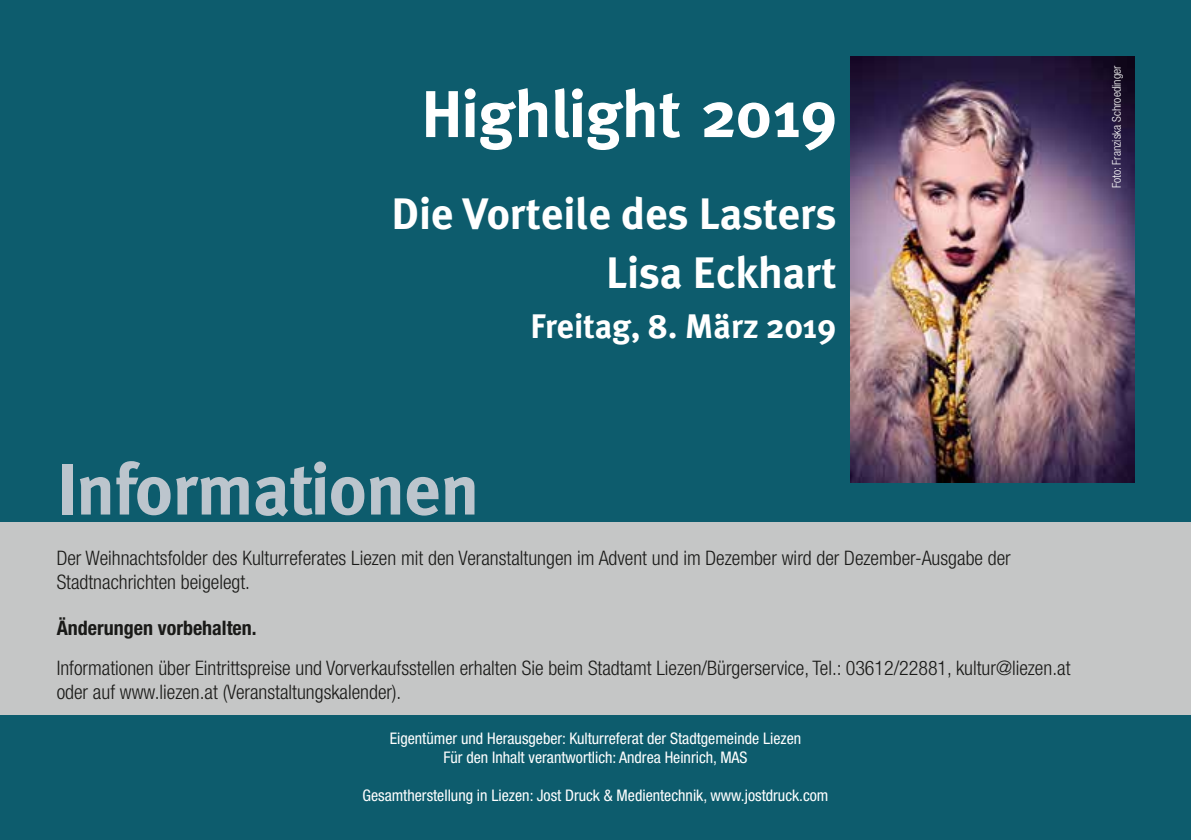
<style>
.page{position:relative;width:1191px;height:840px;background:#fff}
.page>*{position:absolute;margin:0;border:0;box-sizing:border-box;transform-origin:0 0}
.t1{font:700 72px "Meta";color:#bcc5cd}
.t2{font:700 66px "Meta";color:#fff}
.t3{font:700 44px/58.4px "Meta Plus";color:#fff;text-align:right}
.t4{font:700 34px "Meta Plus";color:#fff}
.t5{font:300 condensed 20px/24px "Helvetica Neue";color:#1a1a18}
.t6{font:700 condensed 20px "Helvetica Neue";color:#1a1a18}
.t7{font:condensed 16px/19.2px "Helvetica Neue";color:#fff;text-align:center}
.t8{font:300 condensed 12px "Helvetica Neue";color:#fff}
</style>
<div class="page">
<div style="left:0;top:0;width:1191px;height:839px;background:#0d5c6d"></div>
<div style="left:0;top:522px;width:1191px;height:192px;background:#c5c6c6"></div>
<img style="left:850px;top:57px;width:284px;height:425px">
<h2 class="t2" style="left:421px;top:88px;width:416px">Highlight 2019</h2>
<h3 class="t3" style="left:391px;top:188px;width:447px">Die Vorteile des Lasters<br>Lisa Eckhart</h3>
<h3 class="t4" style="left:530px;top:313px;width:308px">Freitag, 8. März 2019</h3>
<p class="t8" style="left:1112px;top:188px;width:124px;rotate:-90deg">Foto: Franziska Schroedinger</p>
<h1 class="t1" style="left:57px;top:461px;width:424px">Informationen</h1>
<p class="t5" style="left:57px;top:547px;width:955px">Der Weihnachtsfolder des Kulturreferates Liezen mit den Veranstaltungen im Advent und im Dezember wird der Dezember-Ausgabe der<br>Stadtnachrichten beigelegt.</p>
<p class="t6" style="left:57px;top:620px;width:201px">Änderungen vorbehalten.</p>
<p class="t5" style="left:57px;top:657px;width:1015px">Informationen über Eintrittspreise und Vorverkaufsstellen erhalten Sie beim Stadtamt Liezen/Bürgerservice, Tel.: 03612/22881, kultur@liezen.at oder auf www.liezen.at (Veranstaltungskalender).</p>
<p class="t7" style="left:390px;top:729px;width:413px">Eigentümer und Herausgeber: Kulturreferat der Stadtgemeinde Liezen<br>Für den Inhalt verantwortlich: Andrea Heinrich, MAS</p>
<p class="t7" style="left:362px;top:786px;width:467px">Gesamtherstellung in Liezen: Jost Druck &amp; Medientechnik, www.jostdruck.com</p>
</div>
